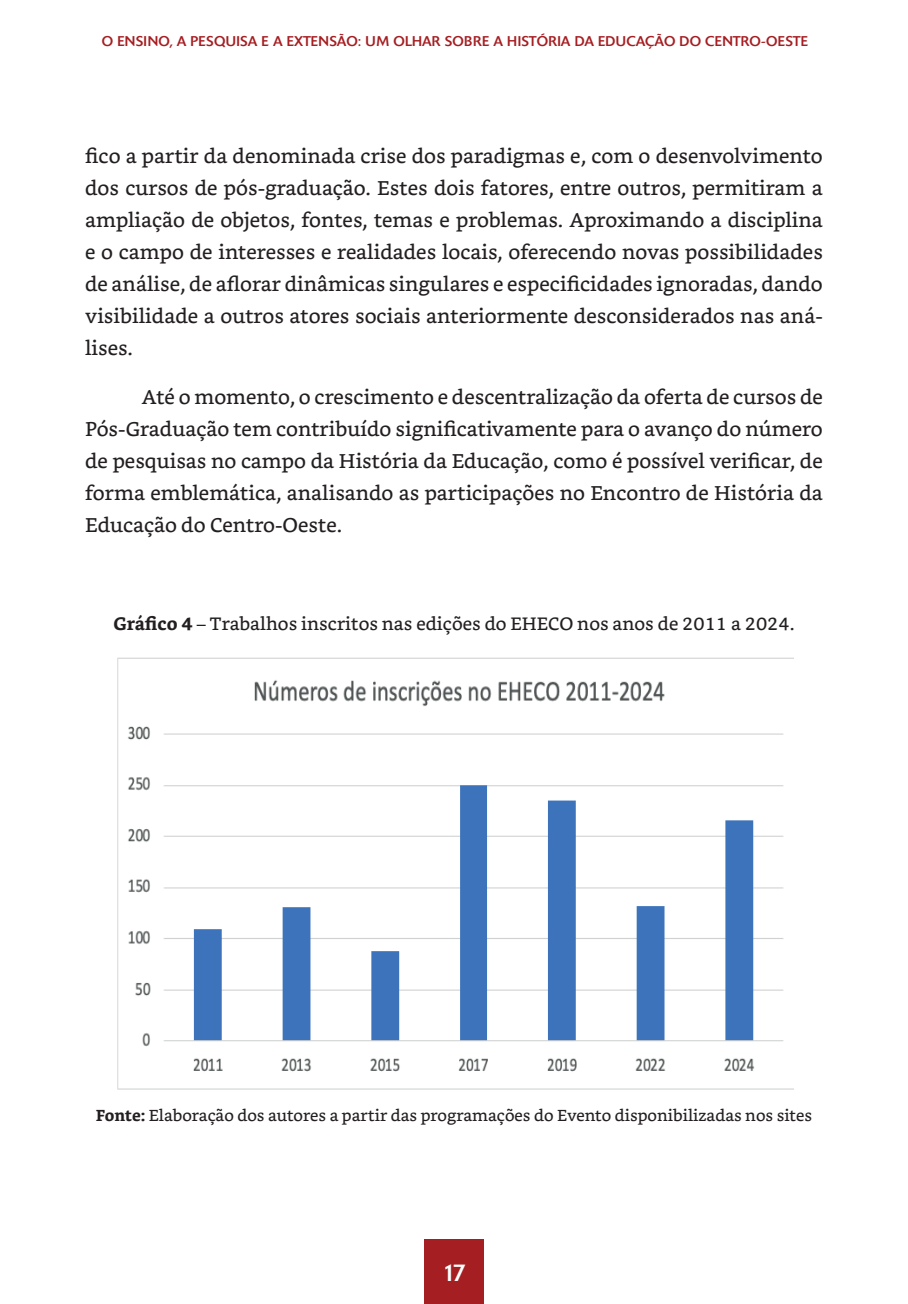
<style>
.page{position:relative;width:908px;height:1304px;background:#fff}
.page>*{position:absolute;margin:0;border:0;box-sizing:border-box;transform-origin:0 0}
.t1{font:24px "Delta";color:#fff}
.t2{font:20px/32px "Bookerly";color:#231f20;text-align:justify}
.t3{font:18px "Bookerly";color:#231f20}
.t4{font:16px "Bookerly";color:#231f20}
.t5{font:14px "Delta";letter-spacing:.02em;color:#a51e22}
.s1{font-weight:700}
</style>
<div class="page">
<div style="left:424px;top:1239px;width:59px;height:65px;background:#a51e22"></div>
<img style="left:117px;top:657px;width:676px;height:433px">
<p class="t5" style="left:102px;top:33px;width:707px">O ENSINO, A PESQUISA E A EXTENSÃO: UM OLHAR SOBRE A HISTÓRIA DA EDUCAÇÃO DO CENTRO-OESTE</p>
<p class="t2" style="left:85px;top:141px;width:739px">fico a partir da denominada crise dos paradigmas e, com o desenvolvimento dos cursos de pós-graduação. Estes dois fatores, entre outros, permitiram a ampliação de objetos, fontes, temas e problemas. Aproximando a disciplina e o campo de interesses e realidades locais, oferecendo novas possibilidades de análise, de aflorar dinâmicas singulares e especificidades ignoradas, dando visibilidade a outros atores sociais anteriormente desconsiderados nas aná&shy;lises.</p>
<p class="t2" style="left:85px;top:382px;width:739px;text-indent:57px">Até o momento, o crescimento e descentralização da oferta de cursos de Pós-Graduação tem contribuído significativamente para o avanço do número de pesquisas no campo da História da Educação, como é possível verificar, de forma emblemática, analisando as participações no Encontro de História da Educação do Centro-Oeste.</p>
<p class="t3" style="left:113px;top:614px;width:682px"><span class="s1">Gráfico 4</span> – Trabalhos inscritos nas edições do EHECO nos anos de 2011 a 2024.</p>
<p class="t4" style="left:96px;top:1106px;width:717px"><span class="s1">Fonte:</span> Elaboração dos autores a partir das programações do Evento disponibilizadas nos sites</p>
<p class="t1" style="left:442px;top:1258px;width:24px">17</p>
</div>
